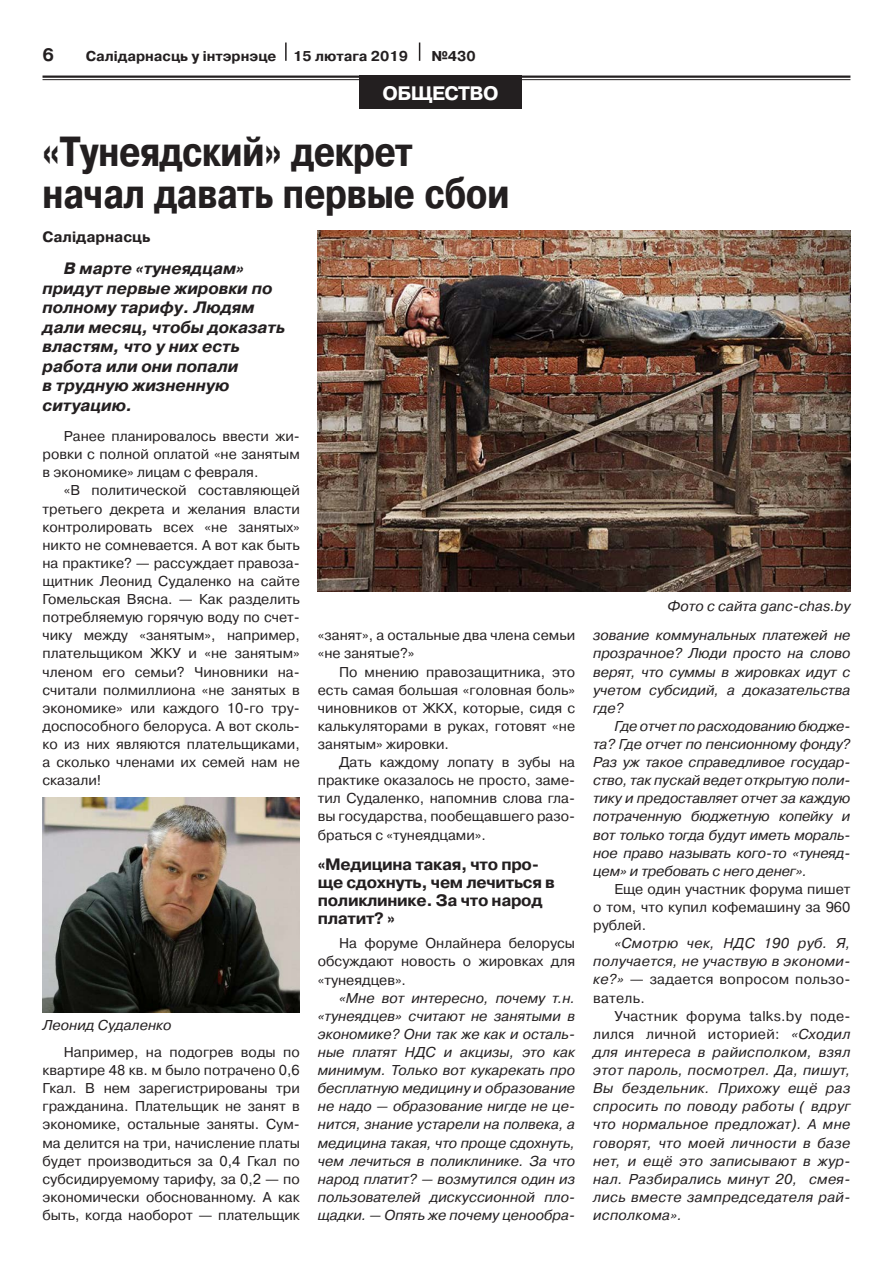
<style>
.page{position:relative;width:893px;height:1263px;background:#fff}
.page>*{position:absolute;margin:0;border:0;box-sizing:border-box;transform-origin:0 0}
.t1{font:700 42px/42px "Pragmatica Cond C";color:#231f20}
.t2{font:700 19.5px "Pragmatica C";letter-spacing:-.03em;color:#fff}
.t3{font:700 18px "Pragmatica C";color:#231f20}
.t4{font:italic 700 16.5px/19.5px "Pragmatica C";color:#231f20}
.t5{font:700 16.5px/18px "Pragmatica C";letter-spacing:-.02em;color:#231f20}
.t6{font:700 15px "Pragmatica C";color:#231f20}
.t7{font:14.25px/18.1px "Pragmatica C";color:#231f20;text-align:justify}
.t8{font:italic 14.25px/18.1px "Pragmatica C";color:#231f20;text-align:justify}
.t9{font:700 14.25px "Pragmatica C";color:#231f20}
.s1{font-style:normal}
</style>
<div class="page">
<hr style="left:43px;top:76px;width:807px;height:2px;background:#231f20">
<hr style="left:43px;top:79px;width:807px;height:1px;background:#231f20">
<svg style="left:285px;top:43px;width:2px;height:18px"></svg>
<svg style="left:419px;top:43px;width:1px;height:18px"></svg>
<div style="left:360px;top:76px;width:162px;height:33px;background:#231f20"></div>
<img style="left:318px;top:230px;width:532px;height:361px">
<img style="left:43px;top:797px;width:257px;height:215px">
<p class="t3" style="left:43px;top:44px;width:13px">6</p>
<p class="t9" style="left:86px;top:48px;width:324px">Салiдарнасць у iнтэрнэце 15 лютага 2019</p>
<p class="t9" style="left:431px;top:48px;width:46px">№430</p>
<h2 class="t2" style="left:383px;top:82px;width:118px">ОБЩЕСТВО</h2>
<h1 class="t1" style="left:43px;top:131px;width:469px">«Тунеядский» декрет начал давать первые сбои</h1>
<p class="t6" style="left:43px;top:228px;width:109px">Салідарнасць</p>
<p class="t4" style="left:43px;top:259px;width:244px;text-indent:21px">В марте «тунеядцам» придут первые жировки по полному тарифу. Людям дали месяц, чтобы доказать властям, что у них есть работа или они попали<br>в трудную жизненную ситуацию.</p>
<p class="t7" style="left:43px;top:427px;width:259px;text-indent:21px">Ранее планировалось ввести жи&shy;ровки с полной оплатой «не занятым в экономике» лицам с февраля.</p>
<p class="t7" style="left:43px;top:481px;width:259px;text-indent:21px">«В политической составляющей третьего декрета и желания власти контролировать всех «не занятых» никто не сомневается. А вот как быть на практике? — рассуждает правоза&shy;щитник Леонид Судаленко на сайте Гомельская Вясна. — Как разделить потребляемую горячую воду по счет&shy;чику между «занятым», например, плательщиком ЖКУ и «не занятым» членом его семьи? Чиновники на&shy;считали полмиллиона «не занятых в экономике» или каждого 10-го тру&shy;доспособного белоруса. А вот сколь&shy;ко из них являются плательщиками, а сколько членами их семей нам не сказали!</p>
<p class="t8" style="left:43px;top:1016px;width:130px">Леонид Судаленко</p>
<p class="t7" style="left:43px;top:1043px;width:259px;text-indent:21px">Например, на подогрев воды по квартире 48 кв. м было потрачено 0,6<br>Гкал. В нем зарегистрированы три гражданина. Плательщик не занят в экономике, остальные заняты. Сум&shy;ма делится на три, начисление платы будет производиться за 0,4 Гкал по субсидируемому тарифу, за 0,2 — по экономически обоснованному. А как быть, когда наоборот — плательщик</p>
<p class="t7" style="left:318px;top:626px;width:259px">«занят», а остальные два члена семьи «не занятые?»</p>
<p class="t7" style="left:318px;top:663px;width:259px;text-indent:21px">По мнению правозащитника, это есть самая большая «головная боль» чиновников от ЖКХ, которые, сидя с калькуляторами в руках, готовят «не занятым» жировки.</p>
<p class="t7" style="left:318px;top:753px;width:259px;text-indent:21px">Дать каждому лопату в зубы на практике оказалось не просто, заме&shy;тил Судаленко, напомнив слова гла&shy;вы государства, пообещавшего разо&shy;браться с «тунеядцами».</p>
<p class="t5" style="left:318px;top:856px;width:239px">«Медицина такая, что про&shy;ще сдохнуть, чем лечиться в поликлинике. За что народ платит? »</p>
<p class="t7" style="left:318px;top:934px;width:259px;text-indent:21px">На форуме Онлайнера белорусы обсуждают новость о жировках для «тунеядцев».</p>
<p class="t8" style="left:318px;top:989px;width:259px;text-indent:21px">«Мне вот интересно, почему т.н. «тунеядцев» считают не занятыми в экономике? Они так же как и осталь&shy;ные платят НДС и акцизы, это как минимум. Только вот кукарекать про бесплатную медицину и образование не надо — образование нигде не це&shy;нится, знание устарели на полвека, а медицина такая, что проще сдохнуть, чем лечиться в поликлинике. За что народ платит? — возмутился один из пользователей дискуссионной пло&shy;щадки. — Опять же почему ценообра-</p>
<p class="t8" style="left:668px;top:597px;width:184px">Фото с сайта ganc-chas.by</p>
<p class="t8" style="left:593px;top:626px;width:259px">зование коммунальных платежей не прозрачное? Люди просто на слово верят, что суммы в жировках идут с учетом субсидий, а доказательства где?</p>
<p class="t8" style="left:593px;top:717px;width:259px;text-indent:21px">Где отчет по расходованию бюдже&shy;та? Где отчет по пенсионному фонду?<br>Раз уж такое справедливое государ&shy;ство, так пускай ведет открытую поли&shy;тику и предоставляет отчет за каждую потраченную бюджетную копейку и вот только тогда будут иметь мораль&shy;ное право называть кого-то «тунеяд&shy;цем» и требовать с него денег».</p>
<p class="t7" style="left:593px;top:880px;width:259px;text-indent:21px">Еще один участник форума пишет о том, что купил кофемашину за 960 рублей.</p>
<p class="t8" style="left:593px;top:934px;width:259px;text-indent:21px">«Смотрю чек, НДС 190 руб. Я, получается, не участвую в экономи&shy;ке?» <span class="s1">— задается вопросом пользо&shy;ватель.</span></p>
<p class="t8" style="left:593px;top:1007px;width:259px;text-indent:21px"><span class="s1">Участник форума talks.by поде&shy;лился личной историей:</span> «Сходил для интереса в райисполком, взял этот пароль, посмотрел. Да, пишут, Вы бездельник. Прихожу ещё раз спросить по поводу работы ( вдруг что нормальное предложат). А мне говорят, что моей личности в базе нет, и ещё это записывают в жур&shy;нал. Разбирались минут 20, смея&shy;лись вместе зампредседателя рай&shy;исполкома».</p>
</div>
